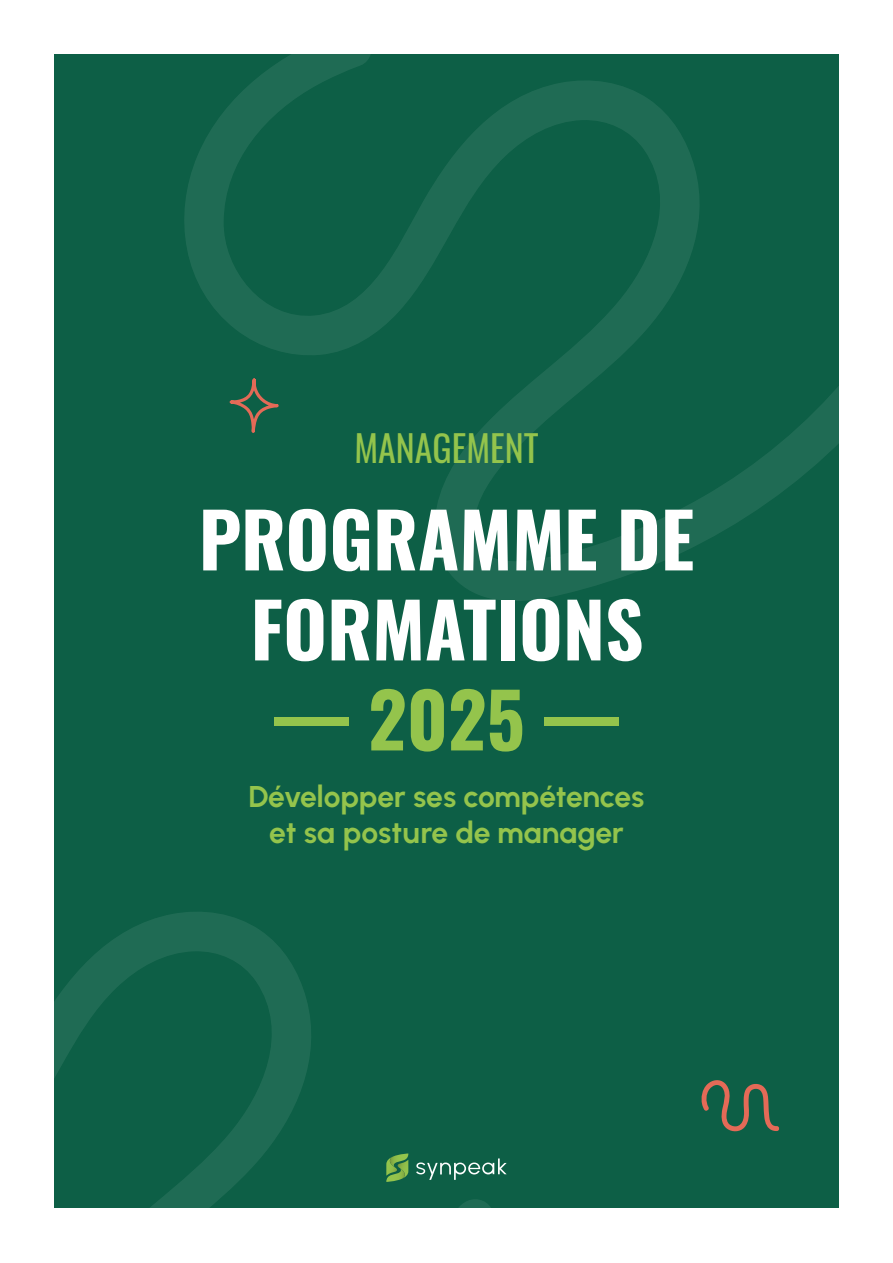
<style>
.page{position:relative;width:893px;height:1263px;background:#fff}
.page>*{position:absolute;margin:0;border:0;box-sizing:border-box;transform-origin:0 0}
.t1{font:700 75px/90px "Oswald";color:#fff;text-align:center}
.t2{font:700 75px "Oswald";color:#94c44c}
.t3{font:36px "Oswald";color:#94c44c}
.t4{font:700 30px "Urbanist";letter-spacing:-.01em;color:#94c44c}
</style>
<div class="page">
<div style="left:54px;top:55px;width:784px;height:1153px;background:#0d5f46"></div>
<svg style="left:172px;top:54px;width:667px;height:552px"></svg>
<svg style="left:54px;top:912px;width:437px;height:296px"></svg>
<svg style="left:416px;top:1158px;width:91px;height:22px"></svg>
<svg style="left:385px;top:1153px;width:25px;height:29px"></svg>
<svg style="left:230px;top:378px;width:49px;height:55px"></svg>
<svg style="left:701px;top:1080px;width:79px;height:52px"></svg>
<p class="t3" style="left:354px;top:416px;width:186px">MANAGEMENT</p>
<p class="t1" style="left:199px;top:487px;width:497px">PROGRAMME DE<br>FORMATIONS</p>
<p class="t2" style="left:275px;top:653px;width:345px">— 2025 —</p>
<p class="t4" style="left:248px;top:778px;width:398px">Développer ses compétences</p>
<p class="t4" style="left:269px;top:814px;width:356px">et sa posture de manager</p>
</div>
